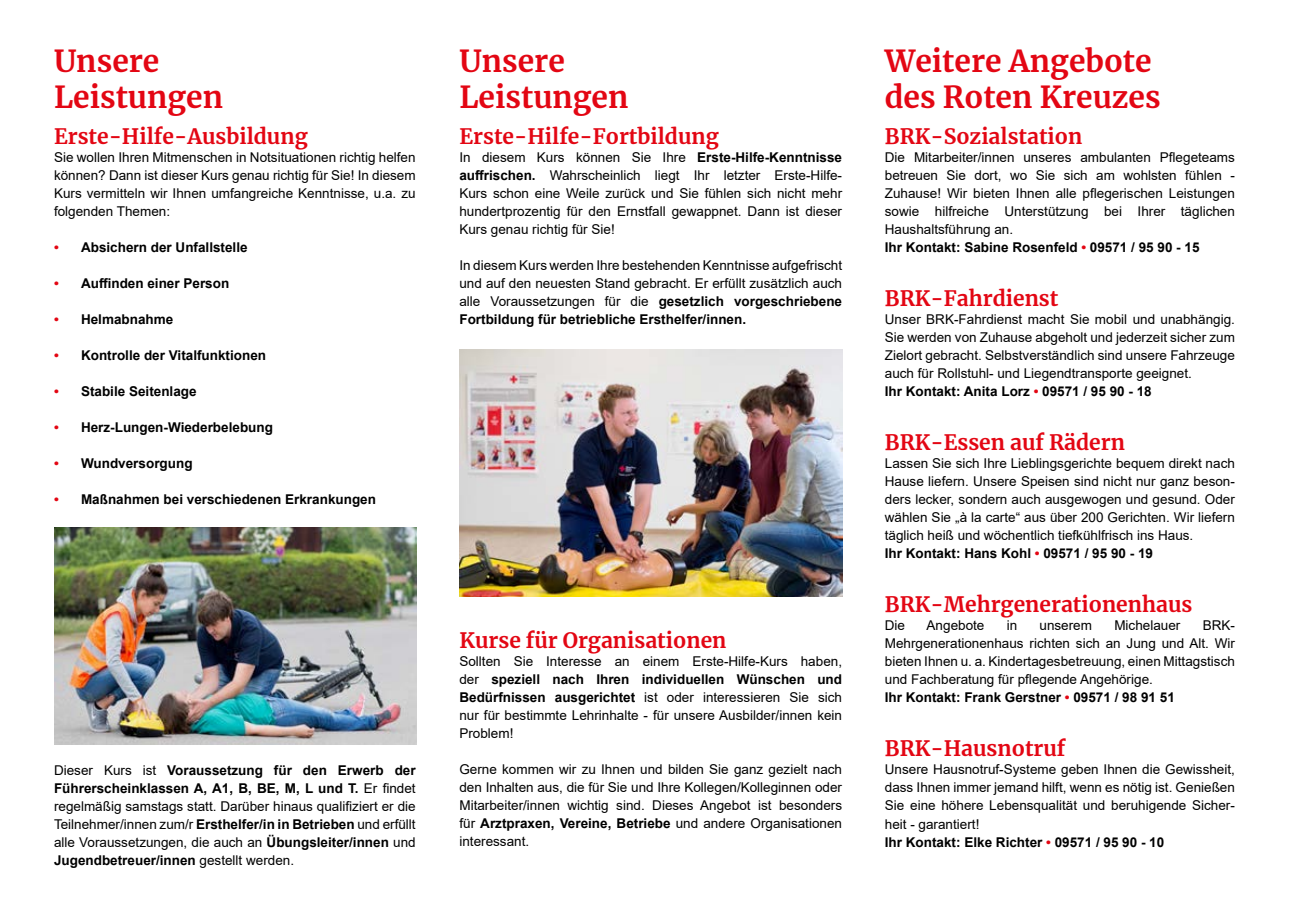
<style>
.page{position:relative;width:1289px;height:919px;background:#fff}
.page>*{position:absolute;margin:0;border:0;box-sizing:border-box;transform-origin:0 0}
.t1{font:700 30px/36px "Merriweather";color:#e30613}
.t2{font:700 21px "Merriweather";color:#e30613}
.t3{font:13.5px/18px "Arial";color:#000;text-align:justify}
.t4{font:700 13.5px "Arial";color:#000}
.s1{color:#e30613}
.s2{font-weight:700}
.s3{font-weight:700;color:#e30613}
</style>
<div class="page">
<img style="left:54px;top:527px;width:363px;height:217px">
<img style="left:459px;top:349px;width:383px;height:247px">
<h1 class="t1" style="left:54px;top:42px;width:171px">Unsere<br>Leistungen</h1>
<h2 class="t2" style="left:54px;top:122px;width:255px">Erste-Hilfe-Ausbildung</h2>
<p class="t3" style="left:54px;top:148px;width:363px">Sie wollen Ihren Mitmenschen in Notsituationen richtig helfen können? Dann ist dieser Kurs genau richtig für Sie! In diesem Kurs vermitteln wir Ihnen umfangreiche Kenntnisse, u.a. zu folgenden Themen:</p>
<p class="t4" style="left:54px;top:238px;width:195px"><span class="s1">•</span> Absichern der Unfallstelle</p>
<p class="t4" style="left:54px;top:274px;width:177px"><span class="s1">•</span> Auffinden einer Person</p>
<p class="t4" style="left:54px;top:310px;width:121px"><span class="s1">•</span> Helmabnahme</p>
<p class="t4" style="left:54px;top:346px;width:214px"><span class="s1">•</span> Kontrolle der Vitalfunktionen</p>
<p class="t4" style="left:54px;top:382px;width:144px"><span class="s1">•</span> Stabile Seitenlage</p>
<p class="t4" style="left:54px;top:418px;width:220px"><span class="s1">•</span> Herz-Lungen-Wiederbelebung</p>
<p class="t4" style="left:54px;top:454px;width:140px"><span class="s1">•</span> Wundversorgung</p>
<p class="t4" style="left:54px;top:490px;width:323px"><span class="s1">•</span> Maßnahmen bei verschiedenen Erkrankungen</p>
<p class="t3" style="left:54px;top:760px;width:363px">Dieser Kurs ist <span class="s2">Voraussetzung für den Erwerb der Führerscheinklassen A, A1, B, BE, M, L und T.</span> Er findet regelmäßig samstags statt. Darüber hinaus qualifiziert er die Teilnehmer/innen zum/r <span class="s2">Ersthelfer/in in Betrieben</span> und erfüllt alle Voraussetzungen, die auch an <span class="s2">Übungsleiter/innen</span> und <span class="s2">Jugendbetreuer/innen</span> gestellt werden.</p>
<h1 class="t1" style="left:459px;top:42px;width:171px">Unsere<br>Leistungen</h1>
<h2 class="t2" style="left:459px;top:122px;width:261px">Erste-Hilfe-Fortbildung</h2>
<p class="t3" style="left:459px;top:148px;width:384px">In diesem Kurs können Sie Ihre <span class="s2">Erste-Hilfe-Kenntnisse auffrischen.</span> Wahrscheinlich liegt Ihr letzter Erste-Hilfe-Kurs schon eine Weile zurück und Sie fühlen sich nicht mehr hundertprozentig für den Ernstfall gewappnet. Dann ist dieser Kurs genau richtig für Sie!</p>
<p class="t3" style="left:459px;top:256px;width:384px">In diesem Kurs werden Ihre bestehenden Kenntnisse aufgefrischt und auf den neuesten Stand gebracht. Er erfüllt zusätzlich auch alle Voraussetzungen für die <span class="s2">gesetzlich vorgeschriebene Fortbildung für betriebliche Ersthelfer/innen.</span></p>
<h2 class="t2" style="left:459px;top:626px;width:268px">Kurse für Organisationen</h2>
<p class="t3" style="left:459px;top:652px;width:384px">Sollten Sie Interesse an einem Erste-Hilfe-Kurs haben, der <span class="s2">speziell nach Ihren individuellen Wünschen und Bedürfnissen ausgerichtet</span> ist oder interessieren Sie sich nur für bestimmte Lehrinhalte - für unsere Ausbilder/innen kein Problem!</p>
<p class="t3" style="left:459px;top:760px;width:384px">Gerne kommen wir zu Ihnen und bilden Sie ganz gezielt nach den Inhalten aus, die für Sie und Ihre Kollegen/Kolleginnen oder Mitarbeiter/innen wichtig sind. Dieses Angebot ist besonders für <span class="s2">Arztpraxen, Vereine, Betriebe</span> und andere Organisationen interessant.</p>
<h1 class="t1" style="left:884px;top:42px;width:277px">Weitere Angebote des Roten Kreuzes</h1>
<h2 class="t2" style="left:884px;top:122px;width:199px">BRK-Sozialstation</h2>
<p class="t3" style="left:884px;top:148px;width:351px;text-align:left">Die Mitarbeiter/innen unseres ambulanten Pflegeteams betreuen Sie dort, wo Sie sich am wohlsten fühlen - Zuhause! Wir bieten Ihnen alle pflegerischen Leistungen sowie hilfreiche Unterstützung bei Ihrer täglichen Haushaltsführung an.<br><span class="s2">Ihr Kontakt: Sabine Rosenfeld</span> <span class="s3">•</span> <span class="s2">09571 / 95 90 - 15</span></p>
<h2 class="t2" style="left:884px;top:284px;width:175px">BRK-Fahrdienst</h2>
<p class="t3" style="left:884px;top:310px;width:351px;text-align:left">Unser BRK-Fahrdienst macht Sie mobil und unabhängig.<br>Sie werden von Zuhause abgeholt und jederzeit sicher zum Zielort gebracht. Selbstverständlich sind unsere Fahrzeuge auch für Rollstuhl- und Liegendtransporte geeignet.<br><span class="s2">Ihr Kontakt: Anita Lorz</span> <span class="s3">•</span> <span class="s2">09571 / 95 90 - 18</span></p>
<h2 class="t2" style="left:884px;top:428px;width:242px">BRK-Essen auf Rädern</h2>
<p class="t3" style="left:884px;top:454px;width:351px;text-align:left">Lassen Sie sich Ihre Lieblingsgerichte bequem direkt nach Hause liefern. Unsere Speisen sind nicht nur ganz beson&shy;ders lecker, sondern auch ausgewogen und gesund. Oder wählen Sie „à la carte“ aus über 200 Gerichten. Wir liefern täglich heiß und wöchentlich tiefkühlfrisch ins Haus.<br><span class="s2">Ihr Kontakt: Hans Kohl</span> <span class="s3">•</span> <span class="s2">09571 / 95 90 - 19</span></p>
<h2 class="t2" style="left:884px;top:590px;width:309px">BRK-Mehrgenerationenhaus</h2>
<p class="t3" style="left:884px;top:616px;width:22px">Die</p>
<p class="t3" style="left:926px;top:616px;width:59px">Angebote</p>
<p class="t3" style="left:1006px;top:616px;width:12px">in</p>
<p class="t3" style="left:1039px;top:616px;width:54px">unserem</p>
<p class="t3" style="left:1114px;top:616px;width:68px">Michelauer</p>
<p class="t3" style="left:884px;top:616px;width:351px;text-align:left;text-indent:318px">BRK-Mehrgenerationenhaus richten sich an Jung und Alt. Wir bieten Ihnen u. a. Kindertagesbetreuung, einen Mittagstisch und Fachberatung für pflegende Angehörige.<br><span class="s2">Ihr Kontakt: Frank Gerstner</span> <span class="s3">•</span> <span class="s2">09571 / 98 91 51</span></p>
<h2 class="t2" style="left:884px;top:734px;width:182px">BRK-Hausnotruf</h2>
<p class="t3" style="left:884px;top:760px;width:351px;text-align:left">Unsere Hausnotruf-Systeme geben Ihnen die Gewissheit, dass Ihnen immer jemand hilft, wenn es nötig ist. Genießen Sie eine höhere Lebensqualität und beruhigende Sicher&shy;heit - garantiert!<br><span class="s2">Ihr Kontakt: Elke Richter</span> <span class="s3">•</span> <span class="s2">09571 / 95 90 - 10</span></p>
</div>
